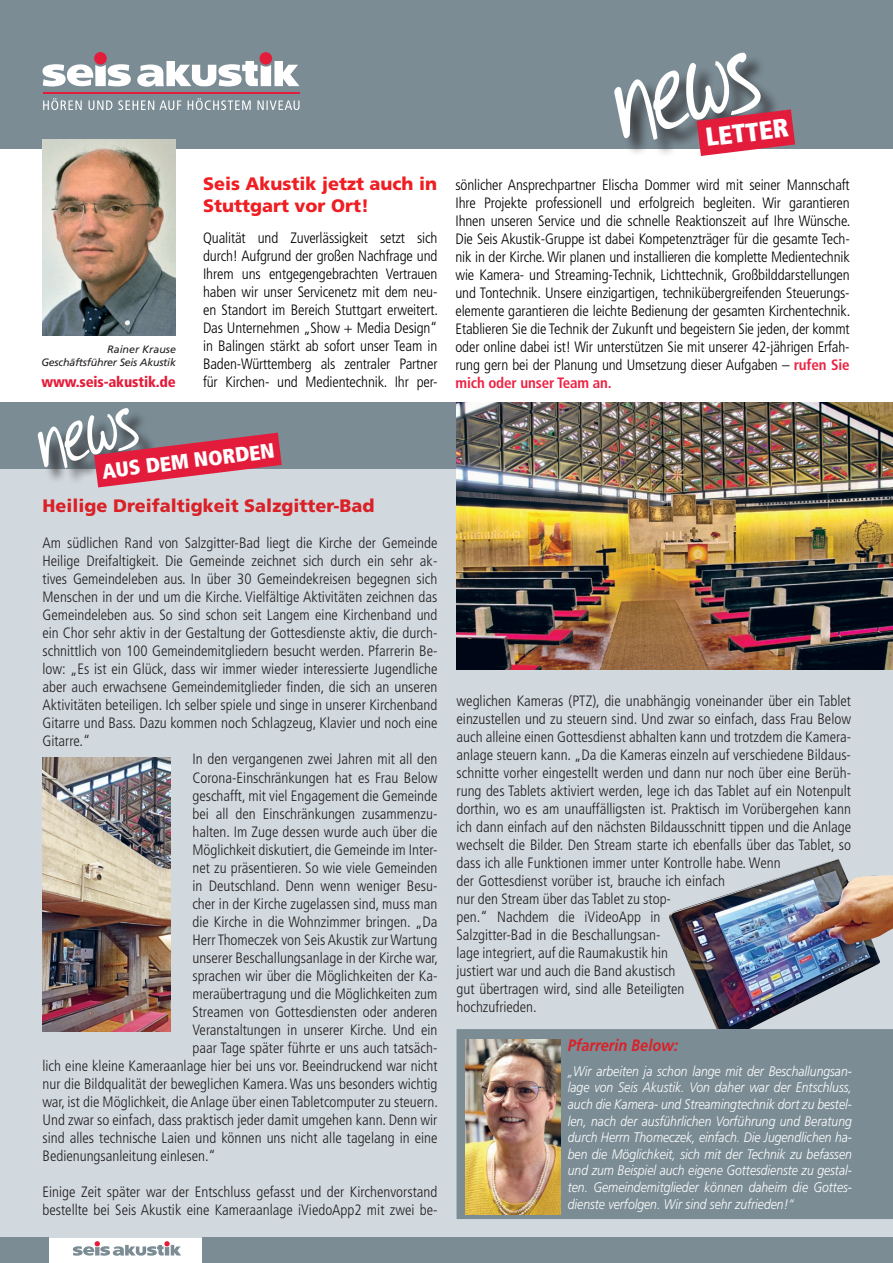
<style>
.page{position:relative;width:893px;height:1263px;background:#fff}
.page>*{position:absolute;margin:0;border:0;box-sizing:border-box;transform-origin:0 0}
.t1{font:109.8px "Of Wildflowersand Wings";color:#fff}
.t2{font:75.75px "Of Wildflowersand Wings";color:#fff}
.t3{font:900 condensed 25.95px "Frutiger LT Std";color:#fff}
.t4{font:900 condensed 20.7px "Frutiger LT Std";color:#fff}
.t5{font:900 18px/21.6px "Frutiger LT Std";color:#ee1e23}
.t6{font:900 18px "Frutiger LT Std";color:#da2128}
.t7{font:italic 700 16.5px "Frutiger LT Std";color:#da2128;scale:.88 1}
.t8{font:300 condensed 15px/18px "Frutiger LT Std";color:#231f20}
.t9{font:300 condensed 15px/18px "Frutiger LT Std";letter-spacing:-.01em;color:#000001;text-align:justify}
.t10{font:900 condensed 14.85px "Frutiger LT Std";letter-spacing:-.01em;color:#e41c3b}
.t11{font:italic 300 13.8px/16.6px "Frutiger LT Std";color:#fff;text-align:justify;scale:.88 1}
.t12{font:italic 10.65px/13.5px "Frutiger LT Std";letter-spacing:-.02em;color:#231f20;text-align:right}
.s1{font-weight:700;color:#ed2344}
</style>
<div class="page">
<div style="left:0;top:463px;width:893px;height:774px;background:#d1d9de"></div>
<div style="left:0;top:402px;width:893px;height:67px;background:#7b8c95"></div>
<div style="left:41px;top:411px;width:116px;height:75px;background:#231f20;opacity:.75"></div>
<svg style="left:94px;top:433px;width:188px;height:54px"></svg>
<div style="left:0;top:0;width:893px;height:149px;background:#7b8c95"></div>
<div style="left:94px;top:52px;width:13px;height:13px;background:#e41c3b;border-radius:50%"></div>
<div style="left:260px;top:52px;width:12px;height:13px;background:#e41c3b;border-radius:50%"></div>
<svg style="left:43px;top:64px;width:88px;height:22px"></svg>
<svg style="left:137px;top:61px;width:162px;height:26px"></svg>
<hr style="left:43px;top:93px;width:256px;height:1px;background:#e41c3b">
<svg style="left:43px;top:98px;width:256px;height:12px"></svg>
<div style="left:616px;top:55px;width:164px;height:103px;background:#231f20;opacity:.75"></div>
<svg style="left:697px;top:109px;width:98px;height:47px"></svg>
<img style="left:43px;top:139px;width:133px;height:197px">
<div style="left:0;top:1237px;width:48px;height:26px;background:#7b8c95"></div>
<svg style="left:73px;top:1241px;width:108px;height:15px"></svg>
<div style="left:457px;top:1029px;width:436px;height:190px;background:#7b8c95"></div>
<img style="left:456px;top:402px;width:437px;height:267px">
<img style="left:43px;top:757px;width:128px;height:275px">
<img style="left:465px;top:1039px;width:95px;height:175px">
<img style="left:669px;top:859px;width:224px;height:170px">
<div style="left:203px;top:1237px;width:690px;height:26px;background:#7b8c95"></div>
<p class="t12" style="left:41px;top:342px;width:136px">Rainer Krause<br>Geschäftsführer Seis Akustik</p>
<p class="t10" style="left:42px;top:373px;width:136px">www.seis-akustik.de</p>
<h1 class="t1" style="left:598px;top:40px;width:146px;rotate:-15deg">news</h1>
<h3 class="t3" style="left:704px;top:122px;width:85px;rotate:-7deg">LETTER</h3>
<p class="t5" style="left:203px;top:173px;width:236px">Seis Akustik jetzt auch in<br>Stuttgart vor Ort!</p>
<p class="t9" style="left:455px;top:176px;width:396px">sönlicher Ansprechpartner Elischa Dommer wird mit seiner Mannschaft Ihre Projekte professionell und erfolgreich begleiten. Wir garantieren Ihnen unseren Service und die schnelle Reaktionszeit auf Ihre Wünsche.<br>Die Seis Akustik-Gruppe ist dabei Kompetenzträger für die gesamte Tech&shy;nik in der Kirche. Wir planen und installieren die komplette Medientechnik wie Kamera- und Streaming-Technik, Lichttechnik, Großbilddarstellungen und Tontechnik. Unsere einzigartigen, technikübergreifenden Steuerungs&shy;elemente garantieren die leichte Bedienung der gesamten Kirchentechnik.<br>Etablieren Sie die Technik der Zukunft und begeistern Sie jeden, der kommt oder online dabei ist! Wir unterstützen Sie mit unserer 42-jährigen Erfah&shy;rung gern bei der Planung und Umsetzung dieser Aufgaben – <span class="s1">rufen Sie mich oder unser Team an.</span></p>
<p class="t9" style="left:203px;top:229px;width:236px">Qualität und Zuverlässigkeit setzt sich durch! Aufgrund der großen Nachfrage und Ihrem uns entgegengebrachten Vertrauen haben wir unser Servicenetz mit dem neu&shy;en Standort im Bereich Stuttgart erweitert.<br>Das Unternehmen „Show + Media Design“ in Balingen stärkt ab sofort unser Team in Baden-Württemberg als zentraler Partner für Kirchen- und Medientechnik. Ihr per-</p>
<h2 class="t2" style="left:26px;top:399px;width:101px;rotate:-15deg">news</h2>
<h3 class="t4" style="left:101px;top:459px;width:175px;rotate:-7deg">AUS DEM NORDEN</h3>
<p class="t6" style="left:43px;top:495px;width:333px">Heilige Dreifaltigkeit Salzgitter-Bad</p>
<p class="t8" style="left:43px;top:534px;width:396px">Am südlichen Rand von Salzgitter-Bad liegt die Kirche der Gemeinde</p>
<p class="t8" style="left:43px;top:552px;width:396px">Heilige Dreifaltigkeit. Die Gemeinde zeichnet sich durch ein sehr ak-</p>
<p class="t8" style="left:43px;top:570px;width:396px">tives Gemeindeleben aus. In über 30 Gemeindekreisen begegnen sich</p>
<p class="t8" style="left:43px;top:588px;width:396px">Menschen in der und um die Kirche. Vielfältige Aktivitäten zeichnen das</p>
<p class="t8" style="left:43px;top:606px;width:396px">Gemeindeleben aus. So sind schon seit Langem eine Kirchenband und</p>
<p class="t8" style="left:43px;top:624px;width:396px">ein Chor sehr aktiv in der Gestaltung der Gottesdienste aktiv, die durch-</p>
<p class="t8" style="left:43px;top:642px;width:396px">schnittlich von 100 Gemeindemitgliedern besucht werden. Pfarrerin Be-</p>
<p class="t8" style="left:43px;top:660px;width:396px">low: „Es ist ein Glück, dass wir immer wieder interessierte Jugendliche</p>
<p class="t8" style="left:43px;top:678px;width:396px">aber auch erwachsene Gemeindemitglieder finden, die sich an unseren</p>
<p class="t8" style="left:43px;top:696px;width:396px">Aktivitäten beteiligen. Ich selber spiele und singe in unserer Kirchenband</p>
<p class="t8" style="left:43px;top:714px;width:396px">Gitarre und Bass. Dazu kommen noch Schlagzeug, Klavier und noch eine</p>
<p class="t8" style="left:43px;top:732px;width:49px">Gitarre.“</p>
<p class="t8" style="left:192px;top:750px;width:247px">In den vergangenen zwei Jahren mit all den</p>
<p class="t8" style="left:192px;top:768px;width:247px">Corona-Einschränkungen hat es Frau Below</p>
<p class="t8" style="left:192px;top:786px;width:247px">geschafft, mit viel Engagement die Gemeinde</p>
<p class="t8" style="left:192px;top:804px;width:247px">bei all den Einschränkungen zusammenzu-</p>
<p class="t8" style="left:192px;top:822px;width:246px">halten. Im Zuge dessen wurde auch über die</p>
<p class="t8" style="left:192px;top:840px;width:247px">Möglichkeit diskutiert, die Gemeinde im Inter-</p>
<p class="t8" style="left:192px;top:858px;width:247px">net zu präsentieren. So wie viele Gemeinden</p>
<p class="t8" style="left:192px;top:876px;width:247px">in Deutschland. Denn wenn weniger Besu-</p>
<p class="t8" style="left:192px;top:894px;width:247px">cher in der Kirche zugelassen sind, muss man</p>
<p class="t8" style="left:192px;top:912px;width:247px">die Kirche in die Wohnzimmer bringen. „Da</p>
<p class="t8" style="left:192px;top:930px;width:247px">Herr Thomeczek von Seis Akustik zur Wartung</p>
<p class="t8" style="left:192px;top:948px;width:247px">unserer Beschallungsanlage in der Kirche war,</p>
<p class="t8" style="left:192px;top:966px;width:247px">sprachen wir über die Möglichkeiten der Ka-</p>
<p class="t8" style="left:192px;top:984px;width:247px">meraübertragung und die Möglichkeiten zum</p>
<p class="t8" style="left:192px;top:1002px;width:247px">Streamen von Gottesdiensten oder anderen</p>
<p class="t8" style="left:192px;top:1020px;width:247px">Veranstaltungen in unserer Kirche. Und ein</p>
<p class="t8" style="left:192px;top:1038px;width:247px">paar Tage später führte er uns auch tatsäch-</p>
<p class="t8" style="left:43px;top:1056px;width:396px">lich eine kleine Kameraanlage hier bei uns vor. Beeindruckend war nicht</p>
<p class="t8" style="left:43px;top:1074px;width:396px">nur die Bildqualität der beweglichen Kamera. Was uns besonders wichtig</p>
<p class="t8" style="left:43px;top:1092px;width:397px">war, ist die Möglichkeit, die Anlage über einen Tabletcomputer zu steuern.</p>
<p class="t8" style="left:43px;top:1110px;width:396px">Und zwar so einfach, dass praktisch jeder damit umgehen kann. Denn wir</p>
<p class="t8" style="left:43px;top:1128px;width:396px">sind alles technische Laien und können uns nicht alle tagelang in eine</p>
<p class="t8" style="left:43px;top:1146px;width:175px">Bedienungsanleitung einlesen.“</p>
<p class="t8" style="left:43px;top:1182px;width:396px">Einige Zeit später war der Entschluss gefasst und der Kirchenvorstand bestellte bei Seis Akustik eine Kameraanlage iViedoApp2 mit zwei be-</p>
<p class="t8" style="left:457px;top:692px;width:396px">weglichen Kameras (PTZ), die unabhängig voneinander über ein Tablet einzustellen und zu steuern sind. Und zwar so einfach, dass Frau Below auch alleine einen Gottesdienst abhalten kann und trotzdem die Kamera&shy;anlage steuern kann. „Da die Kameras einzeln auf verschiedene Bildaus&shy;schnitte vorher eingestellt werden und dann nur noch über eine Berüh&shy;rung des Tablets aktiviert werden, lege ich das Tablet auf ein Notenpult dorthin, wo es am unauffälligsten ist. Praktisch im Vorübergehen kann ich dann einfach auf den nächsten Bildausschnitt tippen und die Anlage wechselt die Bilder. Den Stream starte ich ebenfalls über das Tablet, so dass ich alle Funktionen immer unter Kontrolle habe. Wenn<br>der Gottesdienst vorüber ist, brauche ich einfach<br>nur den Stream über das Tablet zu stop-<br>pen.“ Nachdem die iVideoApp in<br>Salzgitter-Bad in die Beschallungsan-<br>lage integriert, auf die Raumakustik hin<br>justiert war und auch die Band akustisch<br>gut übertragen wird, sind alle Beteiligten<br>hochzufrieden.</p>
<p class="t7" style="left:568px;top:1036px;width:127px">Pfarrerin Below:</p>
<p class="t11" style="left:568px;top:1063px;width:324px">„Wir arbeiten ja schon lange mit der Beschallungsan&shy;lage von Seis Akustik. Von daher war der Entschluss, auch die Kamera- und Streamingtechnik dort zu bestel&shy;len, nach der ausführlichen Vorführung und Beratung durch Herrn Thomeczek, einfach. Die Jugendlichen ha&shy;ben die Möglichkeit, sich mit der Technik zu befassen und zum Beispiel auch eigene Gottesdienste zu gestal&shy;ten. Gemeindemitglieder können daheim die Gottes&shy;dienste verfolgen. Wir sind sehr zufrieden!“</p>
</div>
